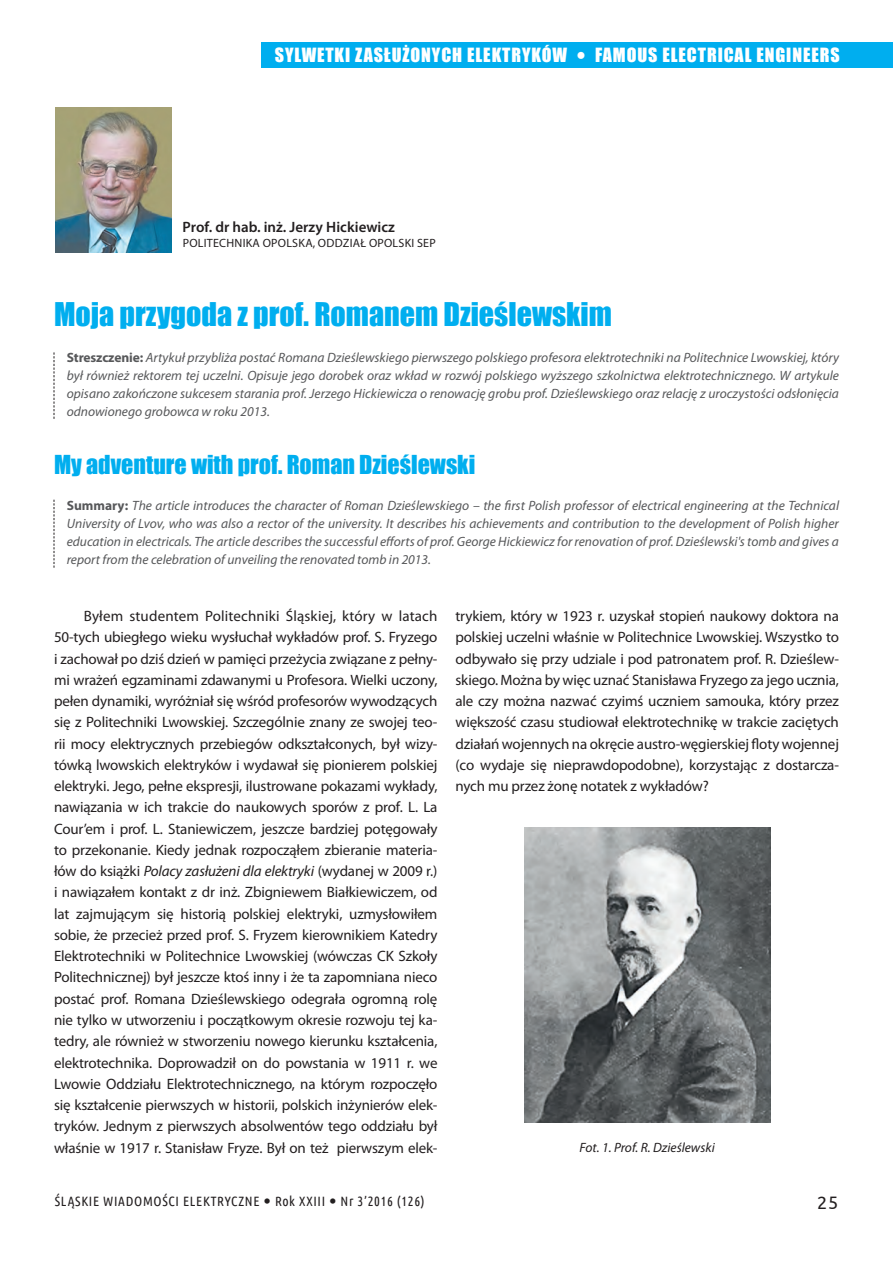
<style>
.page{position:relative;width:893px;height:1263px;background:#fff}
.page>*{position:absolute;margin:0;border:0;box-sizing:border-box;transform-origin:0 0}
.t1{font:30px "Impact";color:#00aeef}
.t2{font:24px "Impact";color:#00aeef}
.t3{font:18px "Impact";letter-spacing:.05em;color:#fff}
.t4{font:18px "Ubuntu";color:#231f20}
.t5{font:15px/21.3px "Myriad Pro";letter-spacing:-.01em;color:#231f20;text-align:justify}
.t6{font:600 15px "Myriad Pro";color:#231f20}
.t7{font:italic 13.5px/18px "Myriad Pro";color:#57585a;text-align:justify}
.t8{font:13.5px "Ubuntu Condensed";letter-spacing:.05em;color:#231f20}
.t9{font:italic 13.5px "Myriad Pro";color:#231f20}
.t10{font:12px "Myriad Pro";letter-spacing:.02em;color:#231f20}
.s1{font-weight:700;font-style:normal}
.s2{font-style:italic}
</style>
<div class="page">
<div style="left:261px;top:42px;width:632px;height:26px;background:#00aeef"></div>
<svg style="left:54px;top:352px;width:1px;height:67px"></svg>
<img style="left:55px;top:108px;width:116px;height:145px">
<svg style="left:54px;top:500px;width:1px;height:68px"></svg>
<img style="left:524px;top:827px;width:246px;height:296px">
<p class="t3" style="left:275px;top:41px;width:294px">SYLWETKI ZASŁUŻONYCH ELEKTRYKÓW</p>
<p class="t3" style="left:595px;top:41px;width:246px">FAMOUS ELECTRICAL ENGINEERS</p>
<p class="t6" style="left:183px;top:218px;width:214px">Prof. dr hab. inż. Jerzy Hickiewicz</p>
<p class="t10" style="left:183px;top:235px;width:14px">Politechnika</p>
<p class="t10" style="left:263px;top:235px;width:17px">Opolska</p>
<p class="t10" style="left:313px;top:235px;width:22px">, Oddzia</p>
<p class="t10" style="left:360px;top:235px;width:24px">ł Opolski</p>
<p class="t10" style="left:417px;top:235px;width:20px">SEP</p>
<h1 class="t1" style="left:54px;top:291px;width:559px">Moja przygoda z prof. Romanem Dzieślewskim</h1>
<p class="t7" style="left:67px;top:348px;width:774px"><span class="s1">Streszczenie:</span> Artykuł przybliża postać Romana Dzieślewskiego pierwszego polskiego profesora elektrotechniki na Politechnice Lwowskiej, który był również rektorem tej uczelni. Opisuje jego dorobek oraz wkład w rozwój polskiego wyższego szkolnictwa elektrotechnicznego. W artykule opisano zakończone sukcesem starania prof. Jerzego Hickiewicza o renowację grobu prof. Dzieślewskiego oraz relację z uroczystości odsłonięcia odnowionego grobowca w roku 2013.</p>
<h2 class="t2" style="left:54px;top:446px;width:423px">My adventure with prof. Roman Dzieślewski</h2>
<p class="t7" style="left:67px;top:496px;width:774px"><span class="s1">Summary:</span> The article introduces the character of Roman Dzieślewskiego – the first Polish professor of electrical engineering at the Technical University of Lvov, who was also a rector of the university. It describes his achievements and contribution to the development of Polish higher education in electricals. The article describes the successful efforts of prof. George Hickiewicz for renovation of prof. Dzieślewski's tomb and gives a report from the celebration of unveiling the renovated tomb in 2013.</p>
<p class="t5" style="left:54px;top:605px;width:385px;text-indent:30px">Byłem studentem Politechniki Śląskiej, który w latach 50-tych ubiegłego wieku wysłuchał wykładów prof. S. Fryzego i zachował po dziś dzień w pamięci przeżycia związane z pełny&shy;mi wrażeń egzaminami zdawanymi u Profesora. Wielki uczony, pełen dynamiki, wyróżniał się wśród profesorów wywodzących się z Politechniki Lwowskiej. Szczególnie znany ze swojej teo&shy;rii mocy elektrycznych przebiegów odkształconych, był wizy&shy;tówką lwowskich elektryków i wydawał się pionierem polskiej elektryki. Jego, pełne ekspresji, ilustrowane pokazami wykłady, nawiązania w ich trakcie do naukowych sporów z prof. L. La Cour’em i prof. L. Staniewiczem, jeszcze bardziej potęgowały to przekonanie. Kiedy jednak rozpocząłem zbieranie materia&shy;łów do książki <span class="s2">Polacy zasłużeni dla elektryki</span> (wydanej w 2009 r.) i nawiązałem kontakt z dr inż. Zbigniewem Białkiewiczem, od lat zajmującym się historią polskiej elektryki, uzmysłowiłem sobie, że przecież przed prof. S. Fryzem kierownikiem Katedry Elektrotechniki w Politechnice Lwowskiej (wówczas CK Szkoły Politechnicznej) był jeszcze ktoś inny i że ta zapomniana nieco postać prof. Romana Dzieślewskiego odegrała ogromną rolę nie tylko w utworzeniu i początkowym okresie rozwoju tej ka&shy;tedry, ale również w stworzeniu nowego kierunku kształcenia, elektrotechnika. Doprowadził on do powstania w 1911 r. we Lwowie Oddziału Elektrotechnicznego, na którym rozpoczęło się kształcenie pierwszych w historii, polskich inżynierów elek&shy;tryków. Jednym z pierwszych absolwentów tego oddziału był właśnie w 1917 r. Stanisław Fryze. Był on też pierwszym elek-</p>
<p class="t5" style="left:455px;top:605px;width:385px">trykiem, który w 1923 r. uzyskał stopień naukowy doktora na polskiej uczelni właśnie w Politechnice Lwowskiej. Wszystko to odbywało się przy udziale i pod patronatem prof. R. Dzieślew&shy;skiego. Można by więc uznać Stanisława Fryzego za jego ucznia, ale czy można nazwać czyimś uczniem samouka, który przez większość czasu studiował elektrotechnikę w trakcie zaciętych działań wojennych na okręcie austro-węgierskiej floty wojennej (co wydaje się nieprawdopodobne), korzystając z dostarcza&shy;nych mu przez żonę notatek z wykładów?</p>
<p class="t9" style="left:580px;top:1139px;width:137px">Fot. 1. Prof. R. Dzieślewski</p>
<p class="t8" style="left:55px;top:1192px;width:371px">ŚLĄSKIE WIADOMOŚCI ELEKTRYCZNE Rok XXIII Nr 3’2016 (126)</p>
<p class="t4" style="left:817px;top:1192px;width:23px">25</p>
</div>
